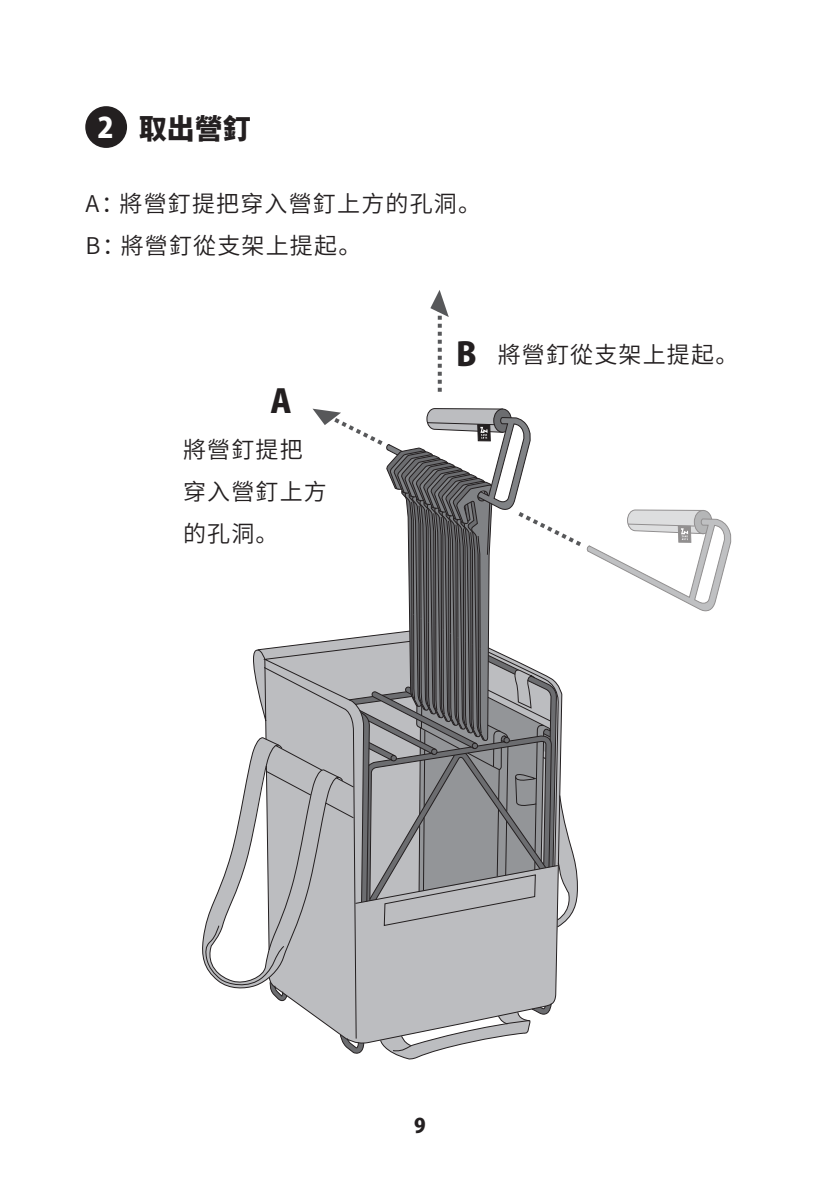
<style>
.page{position:relative;width:840px;height:1191px;background:#fff}
.page>*{position:absolute;margin:0;border:0;box-sizing:border-box;transform-origin:0 0}
.t1{font:800 32px "Koz Go Pr 6 N";color:#231f20}
.t2{font:800 28px "Source Han Sans SC";color:#231f20}
.t3{font:23px/42px "Source Han Sans SC";letter-spacing:.05em;color:#231f20}
.t4{font:800 20px "Koz Go Pr 6 N";color:#231f20}
.s1{font-family:"Koz Go Pr 6 N";color:#fff}
.s2{font-family:"Koz Go Pr 6 N";font-weight:800;font-size:32px}
</style>
<div class="page">
<div style="left:85px;top:106px;width:42px;height:42px;background:#231f20;border-radius:50%"></div>
<svg style="left:430px;top:290px;width:18px;height:102px"></svg>
<svg style="left:202px;top:408px;width:528px;height:652px"></svg>
<p class="t2" style="left:97px;top:113px;width:155px"><span class="s1">2</span> 取出營釘</p>
<p class="t3" style="left:86px;top:183px;width:397px">A ：將營釘提把穿入營釘上方的孔洞。<br>B ：將營釘從支架上提起。</p>
<h1 class="t1" style="left:270px;top:383px;width:23px">A</h1>
<p class="t3" style="left:183px;top:429px;width:145px">將營釘提把穿入營釘上方的孔洞。</p>
<p class="t3" style="left:456px;top:334px;width:283px"><span class="s2">B</span> 將營釘從支架上提起。</p>
<p class="t4" style="left:414px;top:1114px;width:13px">9</p>
</div>
